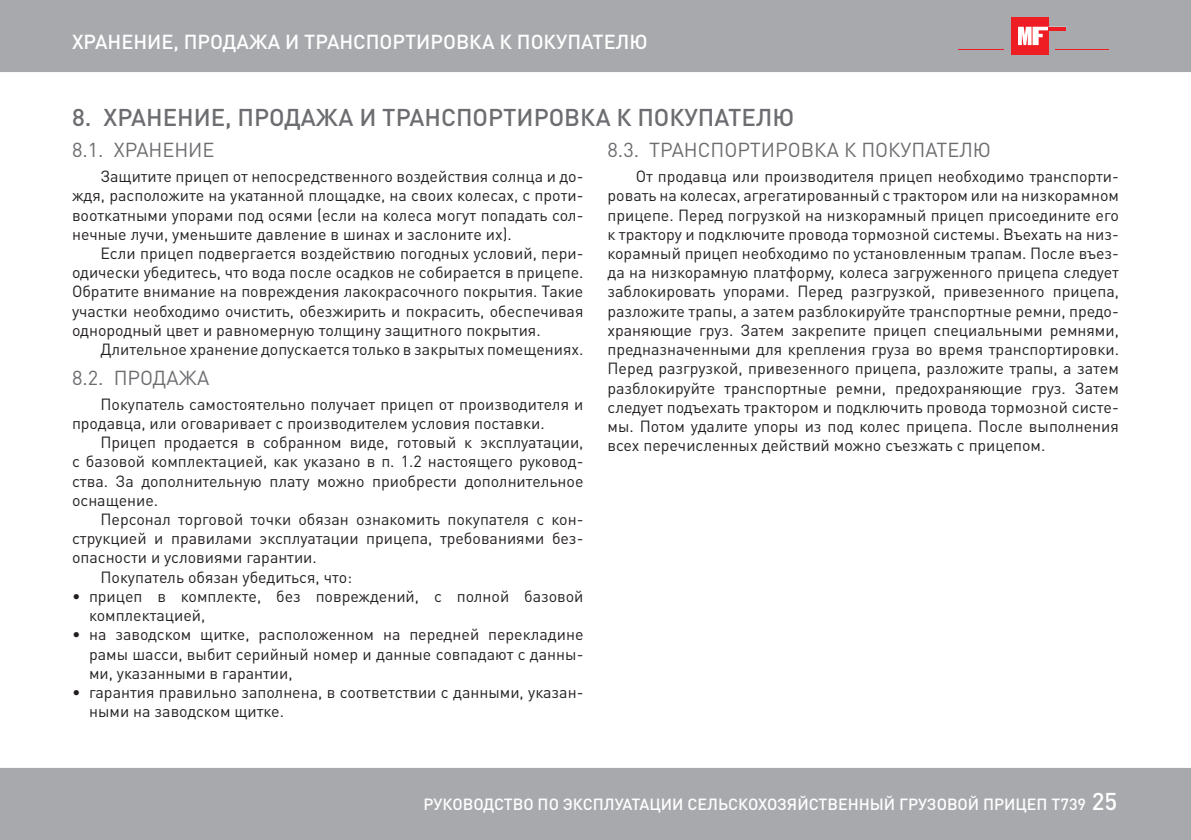
<style>
.page{position:relative;width:1191px;height:840px;background:#fff}
.page>*{position:absolute;margin:0;border:0;box-sizing:border-box;transform-origin:0 0}
.t1{font:500 24px "DIN Pro";color:#6c6d70}
.t2{font:20px "DIN Pro";color:#6c6d70}
.t3{font:500 20px "DIN Pro";color:#fff}
.t4{font:16px/19.2px "DIN Pro";color:#231f20;text-align:justify}
.t5{font:500 16px "DIN Pro";color:#fff}
.s1{font-size:24px}
</style>
<div class="page">
<div style="left:0;top:768px;width:1191px;height:71px;background:#a8a9ad"></div>
<div style="left:0;top:0;width:1191px;height:72px;background:#a8a9ad"></div>
<div style="left:1011px;top:17px;width:37px;height:37px;background:#ee1d23"></div>
<svg style="left:1018px;top:27px;width:48px;height:18px"></svg>
<hr style="left:1048px;top:27px;width:18px;height:3px;background:#ee1d23">
<hr style="left:1055px;top:49px;width:53px;height:1px;background:#ee1d23">
<hr style="left:958px;top:49px;width:45px;height:1px;background:#ee1d23">
<p class="t3" style="left:72px;top:26px;width:577px">ХРАНЕНИЕ, ПРОДАЖА И ТРАНСПОРТИРОВКА К ПОКУПАТЕЛЮ</p>
<h1 class="t1" style="left:72px;top:98px;width:723px">8. ХРАНЕНИЕ, ПРОДАЖА И ТРАНСПОРТИРОВКА К ПОКУПАТЕЛЮ</h1>
<p class="t2" style="left:72px;top:134px;width:144px">8.1. ХРАНЕНИЕ</p>
<p class="t4" style="left:72px;top:165px;width:513px;text-indent:28px">Защитите прицеп от непосредственного воздействия солнца и до&shy;ждя, расположите на укатанной площадке, на своих колесах, с проти&shy;вооткатными упорами под осями (если на колеса могут попадать сол&shy;нечные лучи, уменьшите давление в шинах и заслоните их).</p>
<p class="t4" style="left:72px;top:242px;width:513px;text-indent:28px">Если прицеп подвергается воздействию погодных условий, пери&shy;одически убедитесь, что вода после осадков не собирается в прицепе.<br>Обратите внимание на повреждения лакокрасочного покрытия. Такие участки необходимо очистить, обезжирить и покрасить, обеспечивая однородный цвет и равномерную толщину защитного покрытия.</p>
<p class="t4" style="left:100px;top:338px;width:484px">Длительное хранение допускается только в закрытых помещениях.</p>
<p class="t2" style="left:72px;top:361px;width:139px">8.2. ПРОДАЖА</p>
<p class="t4" style="left:72px;top:392px;width:513px;text-indent:28px">Покупатель самостоятельно получает прицеп от производителя и продавца, или оговаривает с производителем условия поставки.</p>
<p class="t4" style="left:72px;top:431px;width:513px;text-indent:28px">Прицеп продается в собранном виде, готовый к эксплуатации, с базовой комплектацией, как указано в п. 1.2 настоящего руковод&shy;ства. За дополнительную плату можно приобрести дополнительное оснащение.</p>
<p class="t4" style="left:100px;top:507px;width:484px">Персонал торговой точки обязан ознакомить покупателя с кон-</p>
<p class="t4" style="left:72px;top:527px;width:513px">струкцией и правилами эксплуатации прицепа, требованиями без-</p>
<p class="t4" style="left:72px;top:546px;width:246px">опасности и условиями гарантии.</p>
<p class="t4" style="left:100px;top:565px;width:253px">Покупатель обязан убедиться, что:</p>
<p class="t4" style="left:89px;top:584px;width:496px;text-indent:-17px">• прицеп в комплекте, без повреждений, с полной базовой комплектацией,</p>
<p class="t4" style="left:89px;top:623px;width:496px;text-indent:-17px">• на заводском щитке, расположенном на передней перекладине рамы шасси, выбит серийный номер и данные совпадают с данны&shy;ми, указанными в гарантии,</p>
<p class="t4" style="left:89px;top:680px;width:496px;text-indent:-17px">• гарантия правильно заполнена, в соответствии с данными, указан&shy;ными на заводском щитке.</p>
<p class="t2" style="left:607px;top:134px;width:385px">8.3. ТРАНСПОРТИРОВКА К ПОКУПАТЕЛЮ</p>
<p class="t4" style="left:607px;top:165px;width:513px;text-indent:28px">От продавца или производителя прицеп необходимо транспорти&shy;ровать на колесах, агрегатированный с трактором или на низкорамном прицепе. Перед погрузкой на низкорамный прицеп присоедините его к трактору и подключите провода тормозной системы. Въехать на низ&shy;корамный прицеп необходимо по установленным трапам. После въез&shy;да на низкорамную платформу, колеса загруженного прицепа следует заблокировать упорами. Перед разгрузкой, привезенного прицепа, разложите трапы, a затем разблокируйте транспортные ремни, предо&shy;храняющие груз. Затем закрепите прицеп специальными ремнями, предназначенными для крепления груза во время транспортировки.<br>Перед разгрузкой, привезенного прицепа, разложите трапы, a затем разблокируйте транспортные ремни, предохраняющие груз. Затем следует подъехать трактором и подключить провода тормозной систе&shy;мы. Потом удалите упоры из под колес прицепа. После выполнения всех перечисленных действий можно съезжать с прицепом.</p>
<p class="t5" style="left:423px;top:790px;width:695px">РУКОВОДСТВО ПО ЭКСПЛУАТАЦИИ СЕЛЬСКОХОЗЯЙСТВЕННЫЙ ГРУЗОВОЙ ПРИЦЕП T739 <span class="s1">25</span></p>
</div>
